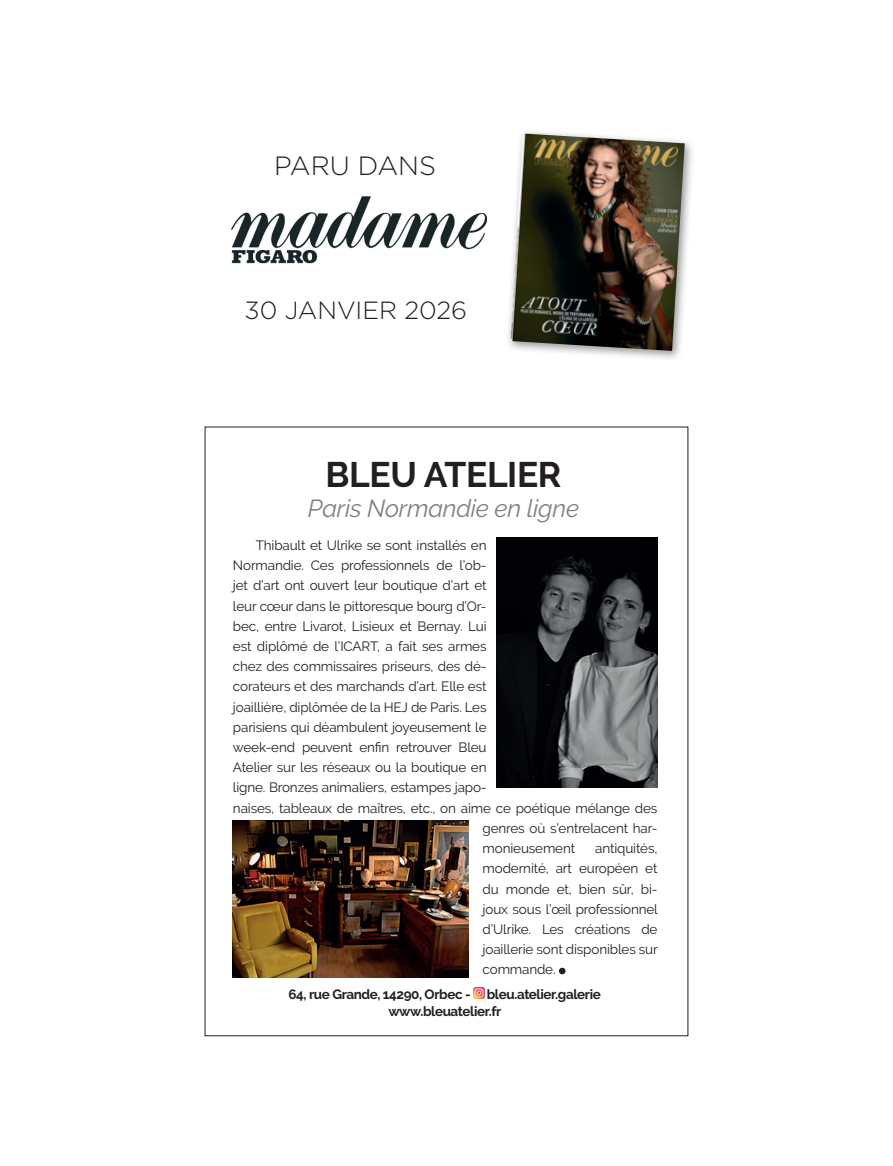
<style>
.page{position:relative;width:893px;height:1166px;background:#fff}
.page>*{position:absolute;margin:0;border:0;box-sizing:border-box;transform-origin:0 0}
.t1{font:700 35.4px "Raleway";letter-spacing:-.01em;color:#231f20}
.t2{font:300 26.4px "Gotham";color:#231f20}
.t3{font:300 24.75px "Gotham";color:#231f20}
.t4{font:italic 24.6px "Raleway";letter-spacing:-.01em;color:#7e8083}
.t5{font:13.5px/20.2px "Raleway";letter-spacing:-.01em;color:#231f20;text-align:justify}
.t6{font:700 13.5px/16.8px "Raleway";letter-spacing:-.03em;color:#231f20;text-align:center}
</style>
<div class="page">
<img style="left:231px;top:196px;width:256px;height:68px">
<div style="left:559px;top:967px;width:6px;height:7px;background:#231f20;border-radius:50%"></div>
<svg style="left:473px;top:987px;width:11px;height:11px"></svg>
<img style="left:496px;top:537px;width:161px;height:250px">
<img style="left:232px;top:820px;width:236px;height:156px">
<div style="left:505px;top:128px;width:190px;height:233px;background:#231f20;opacity:.46"></div>
<img style="left:510px;top:133px;width:175px;height:218px">
<h2 class="t2" style="left:274px;top:154px;width:163px">PARU DANS</h2>
<h3 class="t3" style="left:245px;top:299px;width:224px">30 JANVIER 2026</h3>
<h1 class="t1" style="left:326px;top:460px;width:237px">BLEU ATELIER</h1>
<h3 class="t4" style="left:308px;top:498px;width:273px">Paris Normandie en ligne</h3>
<p class="t5" style="left:256px;top:535px;width:232px">Thibault et Ulrike se sont installés en</p>
<p class="t5" style="left:233px;top:555px;width:255px">Normandie. Ces professionnels de l’ob-</p>
<p class="t5" style="left:233px;top:575px;width:255px">jet d’art ont ouvert leur boutique d’art et</p>
<p class="t5" style="left:233px;top:595px;width:255px">leur cœur dans le pittoresque bourg d’Or-</p>
<p class="t5" style="left:233px;top:615px;width:255px">bec, entre Livarot, Lisieux et Bernay. Lui</p>
<p class="t5" style="left:233px;top:636px;width:255px">est diplômé de l’ICART, a fait ses armes</p>
<p class="t5" style="left:233px;top:656px;width:255px">chez des commissaires priseurs, des dé-</p>
<p class="t5" style="left:233px;top:676px;width:255px">corateurs et des marchands d’art. Elle est</p>
<p class="t5" style="left:233px;top:696px;width:255px">joaillière, diplômée de la HEJ de Paris. Les</p>
<p class="t5" style="left:233px;top:716px;width:255px">parisiens qui déambulent joyeusement le</p>
<p class="t5" style="left:233px;top:736px;width:255px">week-end peuvent enfin retrouver Bleu</p>
<p class="t5" style="left:233px;top:757px;width:255px">Atelier sur les réseaux ou la boutique en</p>
<p class="t5" style="left:233px;top:777px;width:255px">ligne. Bronzes animaliers, estampes japo-</p>
<p class="t5" style="left:233px;top:797px;width:426px">naises, tableaux de maîtres, etc., on aime ce poétique mélange des</p>
<p class="t5" style="left:483px;top:817px;width:176px">genres où s’entrelacent har-</p>
<p class="t5" style="left:483px;top:838px;width:94px">monieusement</p>
<p class="t5" style="left:483px;top:838px;width:177px;text-indent:113px">antiquités, modernité, art européen et du monde et, bien sûr, bi&shy;joux sous l’œil professionnel d’Ulrike. Les créations de joaillerie sont disponibles sur commande.</p>
<p class="t6" style="left:289px;top:986px;width:314px">64, rue Grande, 14290, Orbec - bleu.atelier.galerie www.bleuatelier.fr</p>
</div>
